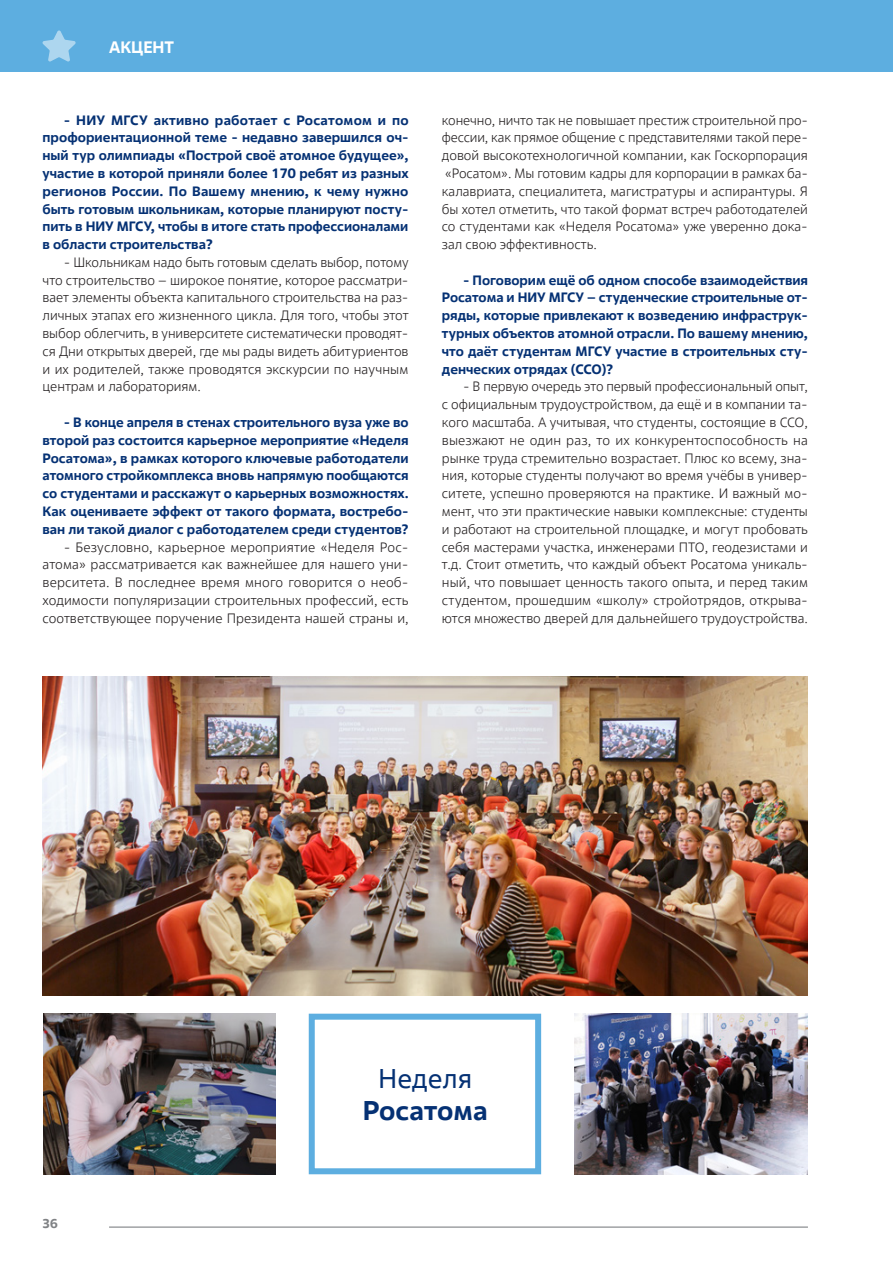
<style>
.page{position:relative;width:893px;height:1263px;background:#fff}
.page>*{position:absolute;margin:0;border:0;box-sizing:border-box;transform-origin:0 0}
.t1{font:700 27px "Rosatom";color:#053174}
.t2{font:27px "Rosatom";color:#053174}
.t3{font:700 16.5px "Rosatom";color:#fff}
.BASIC{font:300 13.5px/17.9px "Rosatom";color:#231f20;text-align:justify}
.BASIC-2{font:700 13.5px/17.9px "Rosatom";color:#053174;text-align:justify}
.t4{font:700 12.75px "Rosatom";color:#808285}
</style>
<div class="page">
<hr style="left:109px;top:1226px;width:699px;height:2px;background:#808285">
<div style="left:0;top:0;width:893px;height:71px;background:#5daee0"></div>
<img style="left:43px;top:676px;width:765px;height:320px">
<img style="left:43px;top:1014px;width:232px;height:160px">
<div style="left:309px;top:1014px;width:232px;height:160px;border:6px solid #5daee0"></div>
<img style="left:575px;top:1014px;width:232px;height:160px">
<svg style="left:42px;top:30px;width:34px;height:32px"></svg>
<p class="t3" style="left:109px;top:37px;width:67px">АКЦЕНТ</p>
<p class="BASIC-2" style="left:43px;top:111px;width:368px;text-indent:21px">- НИУ МГСУ активно работает с Росатомом и по профориентационной теме - недавно завершился оч&shy;ный тур олимпиады «Построй своё атомное будущее», участие в которой приняли более 170 ребят из разных регионов России. По Вашему мнению, к чему нужно быть готовым школьникам, которые планируют посту&shy;пить в НИУ МГСУ, чтобы в итоге стать профессионалами в области строительства?</p>
<p class="BASIC" style="left:43px;top:253px;width:368px;text-indent:21px">- Школьникам надо быть готовым сделать выбор, потому что строительство – широкое понятие, которое рассматри&shy;вает элементы объекта капитального строительства на раз&shy;личных этапах его жизненного цикла. Для того, чтобы этот выбор облегчить, в университете систематически проводят&shy;ся Дни открытых дверей, где мы рады видеть абитуриентов и их родителей, также проводятся экскурсии по научным центрам и лабораториям.</p>
<p class="BASIC-2" style="left:43px;top:413px;width:368px;text-indent:21px">- В конце апреля в стенах строительного вуза уже во второй раз состоится карьерное мероприятие «Неделя Росатома», в рамках которого ключевые работодатели атомного стройкомплекса вновь напрямую пообщаются со студентами и расскажут о карьерных возможностях.<br>Как оцениваете эффект от такого формата, востребо&shy;ван ли такой диалог с работодателем среди студентов?</p>
<p class="BASIC" style="left:43px;top:538px;width:368px;text-indent:21px">- Безусловно, карьерное мероприятие «Неделя Рос&shy;атома» рассматривается как важнейшее для нашего уни&shy;верситета. В последнее время много говорится о необ&shy;ходимости популяризации строительных профессий, есть соответствующее поручение Президента нашей страны и,</p>
<p class="BASIC" style="left:442px;top:111px;width:368px">конечно, ничто так не повышает престиж строительной про&shy;фессии, как прямое общение с представителями такой пере&shy;довой высокотехнологичной компании, как Госкорпорация «Росатом». Мы готовим кадры для корпорации в рамках ба&shy;калавриата, специалитета, магистратуры и аспирантуры. Я бы хотел отметить, что такой формат встреч работодателей со студентами как «Неделя Росатома» уже уверенно дока&shy;зал свою эффективность.</p>
<p class="BASIC-2" style="left:442px;top:271px;width:368px;text-indent:21px">- Поговорим ещё об одном способе взаимодействия Росатома и НИУ МГСУ – студенческие строительные от&shy;ряды, которые привлекают к возведению инфраструк&shy;турных объектов атомной отрасли. По вашему мнению, что даёт студентам МГСУ участие в строительных сту&shy;денческих отрядах (ССО)?</p>
<p class="BASIC" style="left:442px;top:378px;width:368px;text-indent:21px">- В первую очередь это первый профессиональный опыт, с официальным трудоустройством, да ещё и в компании та&shy;кого масштаба. А учитывая, что студенты, состоящие в ССО, выезжают не один раз, то их конкурентоспособность на рынке труда стремительно возрастает. Плюс ко всему, зна&shy;ния, которые студенты получают во время учёбы в универ&shy;ситете, успешно проверяются на практике. И важный мо&shy;мент, что эти практические навыки комплексные: студенты и работают на строительной площадке, и могут пробовать себя мастерами участка, инженерами ПТО, геодезистами и т.д. Стоит отметить, что каждый объект Росатома уникаль&shy;ный, что повышает ценность такого опыта, и перед таким студентом, прошедшим «школу» стройотрядов, открыва&shy;ются множество дверей для дальнейшего трудоустройства.</p>
<p class="t4" style="left:43px;top:1215px;width:17px">36</p>
<p class="t2" style="left:378px;top:1061px;width:96px">Неделя</p>
<p class="t1" style="left:363px;top:1093px;width:126px">Росатома</p>
</div>
